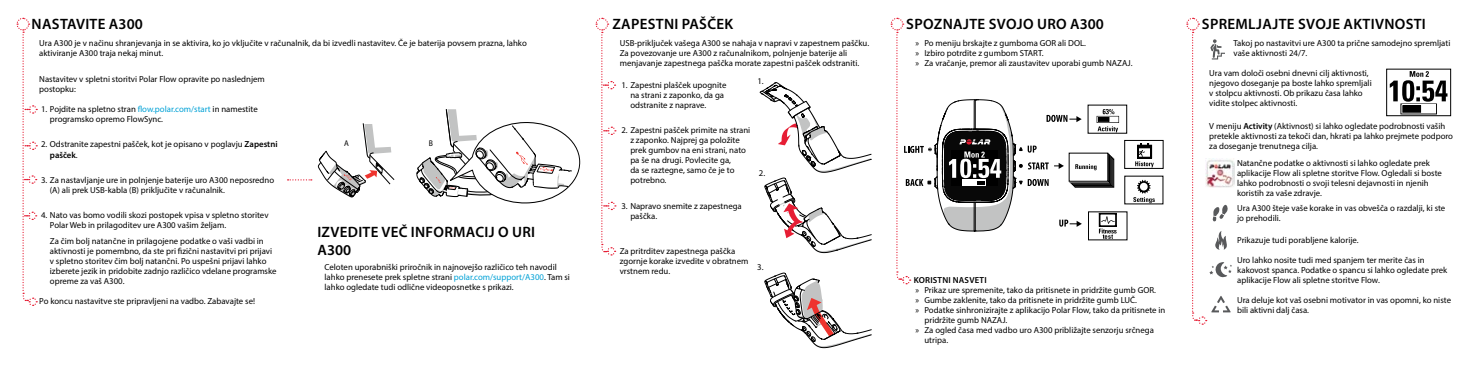
<style>
.page{position:relative;width:1471px;height:373px;background:#fff}
.page>*{position:absolute;margin:0;border:0;box-sizing:border-box;transform-origin:0 0}
.t1{font:600 15px/18px "Myriad Pro";letter-spacing:.02em;color:#000}
.t2{font:8.75px/10px "Myriad Pro";color:#000}
.t3{font:600 8.75px "Myriad Pro";letter-spacing:.02em;color:#000}
.t4{font:8.25px "Myriad Pro";color:#000;scale:.93 1}
.s1{color:#00a1d6}
.s2{font-weight:600}
</style>
<div class="page">
<svg style="left:1133px;top:179px;width:21px;height:24px"></svg>
<div style="left:1124px;top:140px;width:39px;height:28px;border:1px solid #000"></div>
<svg style="left:1135px;top:143px;width:18px;height:24px"></svg>
<svg style="left:416px;top:109px;width:164px;height:95px"></svg>
<svg style="left:318px;top:123px;width:77px;height:75px"></svg>
<svg style="left:890px;top:17px;width:228px;height:268px"></svg>
<svg style="left:595px;top:17px;width:21px;height:239px"></svg>
<svg style="left:1186px;top:17px;width:46px;height:308px"></svg>
<img style="left:1205px;top:158px;width:29px;height:29px">
<div style="left:1386px;top:69px;width:64px;height:47px;border:1px solid #000"></div>
<svg style="left:1389px;top:71px;width:58px;height:30px"></svg>
<div style="left:1401px;top:104px;width:35px;height:9px;border:1px solid #fff"></div>
<div style="left:1402px;top:105px;width:18px;height:7px;background:#000"></div>
<div style="left:1402px;top:105px;width:19px;height:7px;border:1px solid #000"></div>
<svg style="left:759px;top:82px;width:113px;height:267px"></svg>
<svg style="left:16px;top:17px;width:22px;height:289px"></svg>
<svg style="left:288px;top:179px;width:24px;height:1px"></svg>
<h1 class="t1" style="left:32px;top:15px;width:113px">NASTAVITE A300</h1>
<h1 class="t1" style="left:612px;top:15px;width:122px">ZAPESTNI PAŠČEK</h1>
<p class="t2" style="left:39px;top:37px;width:489px">Ura A300 je v načinu shranjevanja in se aktivira, ko jo vključite v računalnik, da bi izvedli nastavitev. Če je baterija povsem prazna, lahko aktiviranje A300 traja nekaj minut.</p>
<p class="t2" style="left:39px;top:74px;width:227px">Nastavitev v spletni storitvi Polar Flow opravite po naslednjem postopku:</p>
<p class="t2" style="left:50px;top:104px;width:209px;text-indent:-9px">1. Pojdite na spletno stran <span class="s1">flow.polar.com/start</span> in namestite programsko opremo FlowSync.</p>
<p class="t2" style="left:50px;top:139px;width:229px;text-indent:-9px">2. Odstranite zapestni pašček, kot je opisano v poglavju <span class="s2">ZAPESTNI<br>PAŠČEK</span>.</p>
<p class="t2" style="left:50px;top:174px;width:226px;text-indent:-9px">3. Za nastavljanje ure in polnjenje baterije uro A300 neposredno (A) ali prek USB-kabla (B) priključite v računalnik.</p>
<p class="t2" style="left:50px;top:210px;width:220px;text-indent:-9px">4. Nato vas bomo vodili skozi postopek vpisa v spletno storitev<br>Polar Web in prilagoditev ure A300 vašim željam.</p>
<p class="t2" style="left:50px;top:235px;width:228px">Za čim bolj natančne in prilagojene podatke o vaši vadbi in aktivnosti je pomembno, da ste pri fizični nastavitvi pri prijavi v spletno storitev čim bolj natančni. Po uspešni prijavi lahko izberete jezik in pridobite zadnjo različico vdelane programske opreme za vaš A300.</p>
<p class="t2" style="left:39px;top:295px;width:217px">Po koncu nastavitve ste pripravljeni na vadbo. Zabavajte se!</p>
<p class="t4" style="left:344px;top:138px;width:7px">A</p>
<p class="t4" style="left:429px;top:138px;width:6px">B</p>
<h1 class="t1" style="left:317px;top:222px;width:219px">IZVEDITE VEČ INFORMACIJ O URI<br>A300</h1>
<p class="t2" style="left:324px;top:261px;width:247px">Celoten uporabniški priročnik in najnovejšo različico teh navodil lahko prenesete prek spletne strani <span class="s1">polar.com/support/A300</span>. Tam si lahko ogledate tudi odlične videoposnetke s prikazi.</p>
<p class="t2" style="left:619px;top:37px;width:251px">USB-priključek vašega A300 se nahaja v napravi v zapestnem paščku.<br>Za povezovanje ure A300 z računalnikom, polnjenje baterije ali menjavanje zapestnega paščka morate zapestni pašček odstraniti.</p>
<p class="t2" style="left:757px;top:76px;width:8px">1.</p>
<p class="t2" style="left:630px;top:79px;width:98px;text-indent:-9px">1. Zapestni plašček upognite na strani z zaponko, da ga odstranite z naprave.</p>
<p class="t2" style="left:630px;top:125px;width:121px;text-indent:-9px">2. Zapestni pašček primite na strani z zaponko. Najprej ga položite prek gumbov na eni strani, nato pa še na drugi. Povlecite ga,<br>da se raztegne, samo če je to potrebno.</p>
<p class="t2" style="left:630px;top:200px;width:113px;text-indent:-9px">3. Napravo snemite z zapestnega paščka.</p>
<p class="t2" style="left:619px;top:245px;width:130px">Za pritrditev zapestnega paščka zgornje korake izvedite v obratnem vrstnem redu.</p>
<p class="t2" style="left:759px;top:168px;width:8px">2.</p>
<p class="t2" style="left:757px;top:261px;width:8px">3.</p>
<h1 class="t1" style="left:906px;top:15px;width:199px">SPOZNAJTE SVOJO URO A300</h1>
<p class="t2" style="left:915px;top:37px;width:218px">» Po meniju brskajte z gumboma GOR ali DOL.<br>» Izbiro potrdite z gumbom START.<br>» Za vračanje, premor ali zaustavitev uporabi gumb NAZAJ.</p>
<p class="t3" style="left:914px;top:274px;width:6px">KORI</p>
<p class="t3" style="left:933px;top:274px;width:54px">STNI NASVETI</p>
<p class="t2" style="left:915px;top:284px;width:242px">» Prikaz ure spremenite, tako da pritisnete in pridržite gumb GOR.</p>
<p class="t2" style="left:915px;top:294px;width:223px">» Gumbe zaklenite, tako da pritisnete in pridržite gumb LUČ.</p>
<p class="t2" style="left:915px;top:304px;width:251px">» Podatke sinhronizirajte z aplikacijo Polar Flow, tako da pritisnete in</p>
<p class="t2" style="left:924px;top:314px;width:84px">pridržite gumb NAZAJ.</p>
<p class="t2" style="left:915px;top:324px;width:240px">» Za ogled časa med vadbo uro A300 približajte senzorju srčnega</p>
<p class="t2" style="left:924px;top:334px;width:25px">utripa.</p>
<h1 class="t1" style="left:1202px;top:15px;width:225px">SPREMLJAJTE SVOJE AKTIVNOSTI</h1>
<p class="t2" style="left:1233px;top:37px;width:218px">Takoj po nastavitvi ure A300 ta prične samodejno spremljati vaše aktivnosti 24/7.</p>
<p class="t2" style="left:1209px;top:68px;width:164px">Ura vam določi osebni dnevni cilj aktivnosti, njegovo doseganje pa boste lahko spremljali v stolpcu aktivnosti. Ob prikazu časa lahko vidite stolpec aktivnosti.</p>
<p class="t2" style="left:1209px;top:121px;width:245px">V meniju <span class="s2">ACTIVITY</span> (Aktivnost) si lahko ogledate podrobnosti vaših pretekle aktivnosti za tekoči dan, hkrati pa lahko prejmete podporo za doseganje trenutnega cilja.</p>
<p class="t2" style="left:1237px;top:157px;width:206px">Natančne podatke o aktivnosti si lahko ogledate prek aplikacije Flow ali spletne storitve Flow. Ogledali si boste lahko podrobnosti o svoji telesni dejavnosti in njenih koristih za vaše zdravje.</p>
<p class="t2" style="left:1237px;top:203px;width:210px">Ura A300 šteje vaše korake in vas obvešča o razdalji, ki ste jo prehodili.</p>
<p class="t2" style="left:1237px;top:234px;width:123px">Prikazuje tudi porabljene kalorije.</p>
<p class="t2" style="left:1237px;top:254px;width:212px">Uro lahko nosite tudi med spanjem ter merite čas in kakovost spanca. Podatke o spancu si lahko ogledate prek aplikacije Flow ali spletne storitve Flow.</p>
<p class="t2" style="left:1237px;top:294px;width:215px">Ura deluje kot vaš osebni motivator in vas opomni, ko niste bili aktivni dalj časa.</p>
</div>
